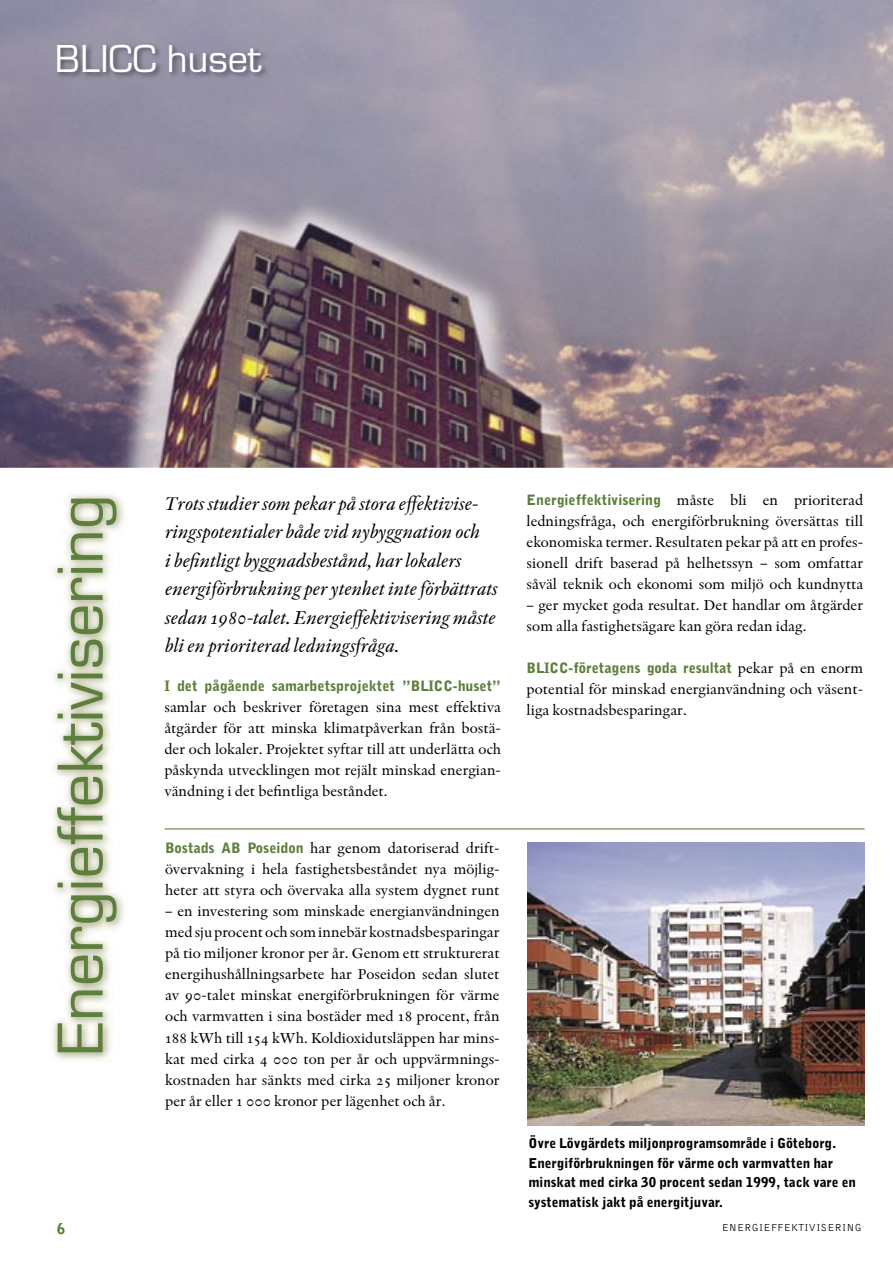
<style>
.page{position:relative;width:893px;height:1263px;background:#fff}
.page>*{position:absolute;margin:0;border:0;box-sizing:border-box;transform-origin:0 0}
.t1{font:60px "Eurostile";color:#5d7e3c}
.t2{font:36px "Eurostile";color:#fff}
.t3{font:19.5px/28.5px "Indigo Italic Os F";color:#000}
.t4{font:15px/21px "Indigo Regular Os F";color:#000;text-align:justify}
.t5{font:900 15px "Bell Gothic BT";color:#5d7e3c}
.t6{font:900 14.25px "Bell Gothic BT";color:#5d7e3c}
.t7{font:900 13.5px/19.5px "Bell Gothic BT";color:#000}
.t8{font:10.5px "Bell Gothic BT";letter-spacing:.035em;color:#000}
.s1{font-family:"Bell Gothic BT";font-weight:900;font-size:14.25px;color:#5d7e3c}
.s2{font-family:"Indigo Regular Os F";font-weight:400;font-size:15px;color:#000}
</style>
<div class="page">
<img style="left:0;top:0;width:893px;height:468px">
<img style="left:55px;top:42px;width:214px;height:38px">
<img style="left:52px;top:493px;width:72px;height:568px">
<img style="left:527px;top:842px;width:338px;height:283px">
<hr style="left:164px;top:828px;width:701px;height:2px;background:#8c9e6b">
<h2 class="t2" style="left:55px;top:37px;width:207px">BLICC huset</h2>
<h1 class="t1" style="left:45px;top:1055px;width:561px;rotate:-90deg">Energieffektivisering</h1>
<p class="t5" style="left:57px;top:1219px;width:10px">6</p>
<p class="t3" style="left:165px;top:489px;width:334px">Trots studier som pekar på stora effektivise&shy;ringspotentialer både vid nybyggnation och<br>i befintligt byggnadsbestånd, har lokalers energiförbrukning per ytenhet inte förbättrats sedan 1980-talet. Energieffektivisering måste bli en prioriterad ledningsfråga.</p>
<p class="t6" style="left:164px;top:677px;width:338px">I det pågående samarbetsprojektet ”BLICC-huset”</p>
<p class="t4" style="left:164px;top:697px;width:338px">samlar och beskriver företagen sina mest effektiva åtgärder för att minska klimatpåverkan från bostä&shy;der och lokaler. Projektet syftar till att underlätta och påskynda utvecklingen mot rejält minskad energian&shy;vändning i det befintliga beståndet.</p>
<p class="t4" style="left:165px;top:838px;width:336px"><span class="s1">Bostads AB Poseidon</span> har genom datoriserad drift&shy;övervakning i hela fastighetsbeståndet nya möjlig&shy;heter att styra och övervaka alla system dygnet runt</p>
<p class="t4" style="left:165px;top:901px;width:336px">– en investering som minskade energianvändningen med sju procent och som innebär kostnadsbesparingar på tio miljoner kronor per år. Genom ett strukturerat energihushållningsarbete har Poseidon sedan slutet av 90-talet minskat energiförbrukningen för värme och varmvatten i sina bostäder med 18 procent, från 188 kWh till 154 kWh. Koldioxidutsläppen har mins&shy;kat med cirka 4 000 ton per år och uppvärmnings&shy;kostnaden har sänkts med cirka 25 miljoner kronor per år eller 1 000 kronor per lägenhet och år.</p>
<p class="t6" style="left:527px;top:491px;width:338px">Energieffektivisering <span class="s2">måste bli en prioriterad</span></p>
<p class="t4" style="left:527px;top:510px;width:338px">ledningsfråga, och energiförbrukning översättas till ekonomiska termer. Resultaten pekar på att en profes&shy;sionell drift baserad på helhetssyn – som omfattar såväl teknik och ekonomi som miljö och kundnytta</p>
<p class="t4" style="left:527px;top:594px;width:338px">– ger mycket goda resultat. Det handlar om åtgärder som alla fastighetsägare kan göra redan idag.</p>
<p class="t6" style="left:527px;top:659px;width:338px">BLICC-företagens goda resultat <span class="s2">pekar på en enorm</span></p>
<p class="t4" style="left:527px;top:678px;width:338px">potential för minskad energianvändning och väsent&shy;liga kostnadsbesparingar.</p>
<p class="t7" style="left:528px;top:1133px;width:329px">Övre Lövgärdets miljonprogramsområde i Göteborg.<br>Energiförbrukningen för värme och varmvatten har minskat med cirka 30 procent sedan 1999, tack vare en systematisk jakt på energitjuvar.</p>
<p class="t8" style="left:722px;top:1221px;width:141px">ENERGIEFFEKTIVISERING</p>
</div>
